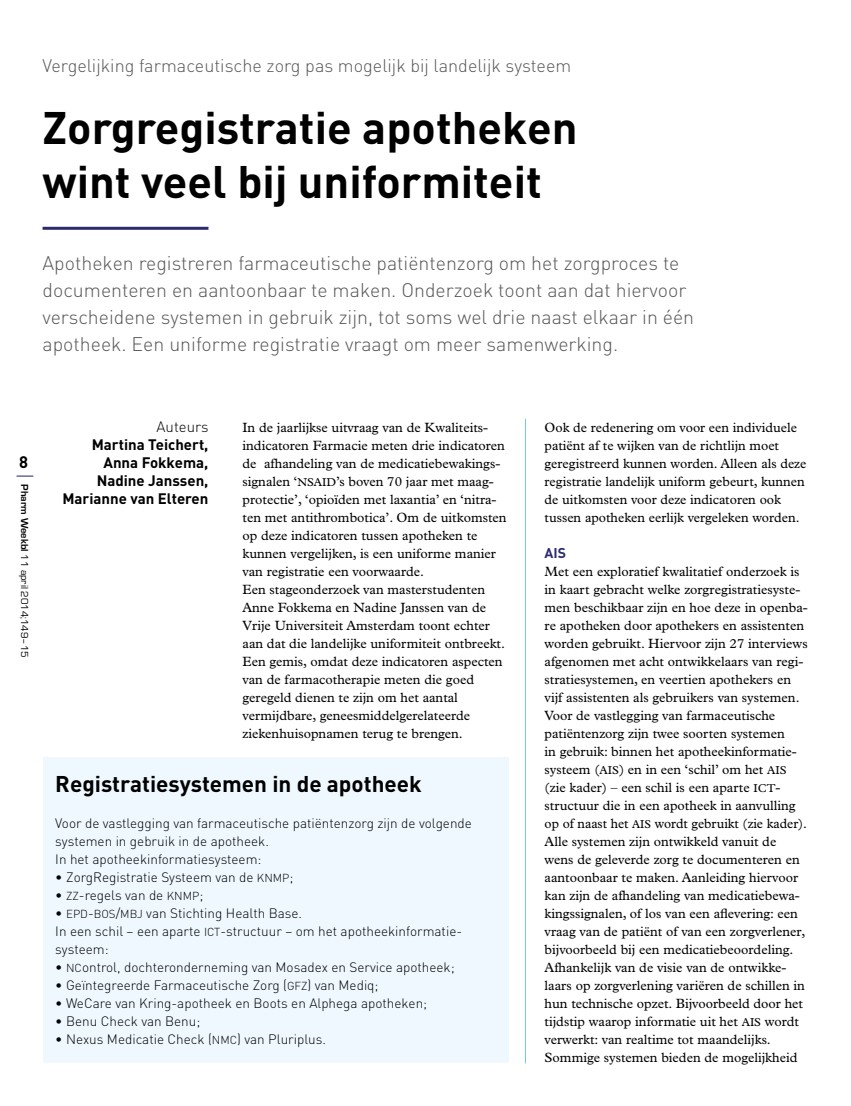
<style>
.page{position:relative;width:851px;height:1106px;background:#fff}
.page>*{position:absolute;margin:0;border:0;box-sizing:border-box;transform-origin:0 0}
.t1{font:700 45px/54px "DIN";color:#000}
.t2{font:700 22.5px "DIN";color:#000}
.t3{font:300 19.5px/27px "DIN";color:#575756}
.t4{font:300 18px "DIN";color:#575756}
.t5{font:700 16.5px "DIN";color:#000}
.t6{font:700 15px/18px "DIN";color:#000;text-align:right}
.t7{font:300 15px "DIN";color:#000}
.t8{font:14.1px "DIN Bold SC850";color:#2b2c6d}
.t9{font:13.5px/18px "Plantin Std";color:#000}
.t10{font:300 13.5px/18px "DIN";color:#000}
.t11{font:10.5px "Eurostile";color:#000}
.s1{font-family:"DIN";font-weight:300;font-size:19.5px;color:#2b2c6d}
.s2{font-weight:700}
.s3{font-family:"Plantin Std SC850";font-size:11.55px}
.s4{font-family:"DIN Light SC850";font-weight:400;font-size:11.55px}
.s5{font-family:"DIN Light SC850";font-weight:400}
</style>
<div class="page">
<hr style="left:525px;top:419px;width:1px;height:644px;background:#72c9f0">
<hr style="left:43px;top:227px;width:165px;height:3px;background:#2b2c6d">
<div style="left:43px;top:757px;width:465px;height:305px;background:#eef8fe"></div>
<h3 class="t4" style="left:43px;top:54px;width:530px">Vergelijking farmaceutische zorg pas mogelijk bij landelijk systeem</h3>
<h1 class="t1" style="left:43px;top:99px;width:536px">Zorgregistratie apotheken wint veel bij uniformiteit</h1>
<p class="t3" style="left:43px;top:249px;width:653px">Apotheken registreren farmaceutische patiëntenzorg om het zorgproces te documenteren en aantoonbaar te maken. Onderzoek toont aan dat hiervoor verscheidene systemen in gebruik zijn, tot soms wel drie naast elkaar in één apotheek. Een uniforme registratie vraagt om meer samenwerking.</p>
<p class="t5" style="left:19px;top:451px;width:10px">8</p>
<p class="t11" style="left:30px;top:473px;width:186px;rotate:90deg"><span class="s1">|</span> <span class="s2">Pharm Weekbl</span> 11 april 2014;149–15</p>
<p class="t7" style="left:156px;top:417px;width:53px">Auteurs</p>
<p class="t6" style="left:62px;top:435px;width:147px">Martina Teichert,<br>Anna Fokkema,<br>Nadine Janssen,<br>Marianne van Elteren</p>
<p class="t9" style="left:242px;top:419px;width:265px">In de jaarlijkse uitvraag van de Kwaliteits&shy;indicatoren Farmacie meten drie indicatoren de afhandeling van de medicatiebewakings&shy;signalen ‘<span class="s3">NSAID</span>’s boven 70 jaar met maag&shy;protectie’, ‘opioïden met laxantia’ en ‘nitra&shy;ten met antithrombotica’. Om de uitkomsten op deze indicatoren tussen apotheken te kunnen vergelijken, is een uniforme manier van registratie een voorwaarde.<br>Een stageonderzoek van masterstudenten Anne Fokkema en Nadine Janssen van de Vrije Universiteit Amsterdam toont echter aan dat die landelijke uniformiteit ontbreekt.<br>Een gemis, omdat deze indicatoren aspecten van de farmacotherapie meten die goed geregeld dienen te zijn om het aantal vermijdbare, geneesmiddelgerelateerde ziekenhuisopnamen terug te brengen.</p>
<h2 class="t2" style="left:55px;top:769px;width:368px">Registratiesystemen in de apotheek</h2>
<p class="t10" style="left:55px;top:814px;width:418px">Voor de vastlegging van farmaceutische patiëntenzorg zijn de volgende systemen in gebruik in de apotheek.<br>In het apotheekinformatiesysteem:</p>
<p class="t10" style="left:55px;top:868px;width:239px">• ZorgRegistratie Systeem van de <span class="s4">KNMP</span><span class="s5">;</span></p>
<p class="t10" style="left:55px;top:886px;width:149px">• <span class="s4">ZZ</span>-regels van de <span class="s4">KNMP</span><span class="s5">;</span></p>
<p class="t10" style="left:55px;top:904px;width:408px">• <span class="s4">EPD</span><span class="s5">-</span><span class="s4">BOS</span><span class="s5">/</span><span class="s4">MBJ</span> van Stichting Health Base.<br>In een schil – een aparte <span class="s4">ICT</span>-structuur – om het apotheekinformatie&shy;systeem:</p>
<p class="t10" style="left:55px;top:958px;width:401px">• <span class="s4">NC</span>ontrol, dochteronderneming van Mosadex en Service apotheek;</p>
<p class="t10" style="left:55px;top:976px;width:325px">• Geïntegreerde Farmaceutische Zorg (<span class="s4">GFZ</span>) van Mediq;</p>
<p class="t10" style="left:55px;top:994px;width:373px">• WeCare van Kring-apotheek en Boots en Alphega apotheken;</p>
<p class="t10" style="left:55px;top:1012px;width:146px">• Benu Check van Benu;</p>
<p class="t10" style="left:55px;top:1030px;width:272px">• Nexus Medicatie Check (<span class="s4">NMC</span>) van Pluriplus.</p>
<p class="t9" style="left:544px;top:419px;width:263px">Ook de redenering om voor een individuele patiënt af te wijken van de richtlijn moet geregistreerd kunnen worden. Alleen als deze registratie landelijk uniform gebeurt, kunnen de uitkomsten voor deze indicatoren ook tussen apotheken eerlijk vergeleken worden.</p>
<p class="t8" style="left:544px;top:544px;width:23px">ais</p>
<p class="t9" style="left:544px;top:563px;width:264px">Met een exploratief kwalitatief onderzoek is in kaart gebracht welke zorgregistratiesyste&shy;men beschikbaar zijn en hoe deze in openba&shy;re apotheken door apothekers en assistenten worden gebruikt. Hiervoor zijn 27 interviews afgenomen met acht ontwikkelaars van regi&shy;stratiesystemen, en veertien apothekers en vijf assistenten als gebruikers van systemen.<br>Voor de vastlegging van farmaceutische patiëntenzorg zijn twee soorten systemen<br>in gebruik: binnen het apotheekinformatie&shy;systeem (<span class="s3">AIS</span>) en in een ‘schil’ om het <span class="s3">AIS </span>(zie kader) – een schil is een aparte <span class="s3">ICT&shy;</span>structuur die in een apotheek in aanvulling op of naast het <span class="s3">AIS</span> wordt gebruikt (zie kader).<br>Alle systemen zijn ontwikkeld vanuit de wens de geleverde zorg te documenteren en aantoonbaar te maken. Aanleiding hiervoor kan zijn de afhandeling van medicatiebewa&shy;kingssignalen, of los van een aflevering: een vraag van de patiënt of van een zorgverlener, bijvoorbeeld bij een medicatiebeoordeling.<br>Afhankelijk van de visie van de ontwikke&shy;laars op zorgverlening variëren de schillen in hun technische opzet. Bijvoorbeeld door het tijdstip waarop informatie uit het <span class="s3">AIS</span> wordt verwerkt: van realtime tot maandelijks.<br>Sommige systemen bieden de mogelijkheid</p>
</div>
